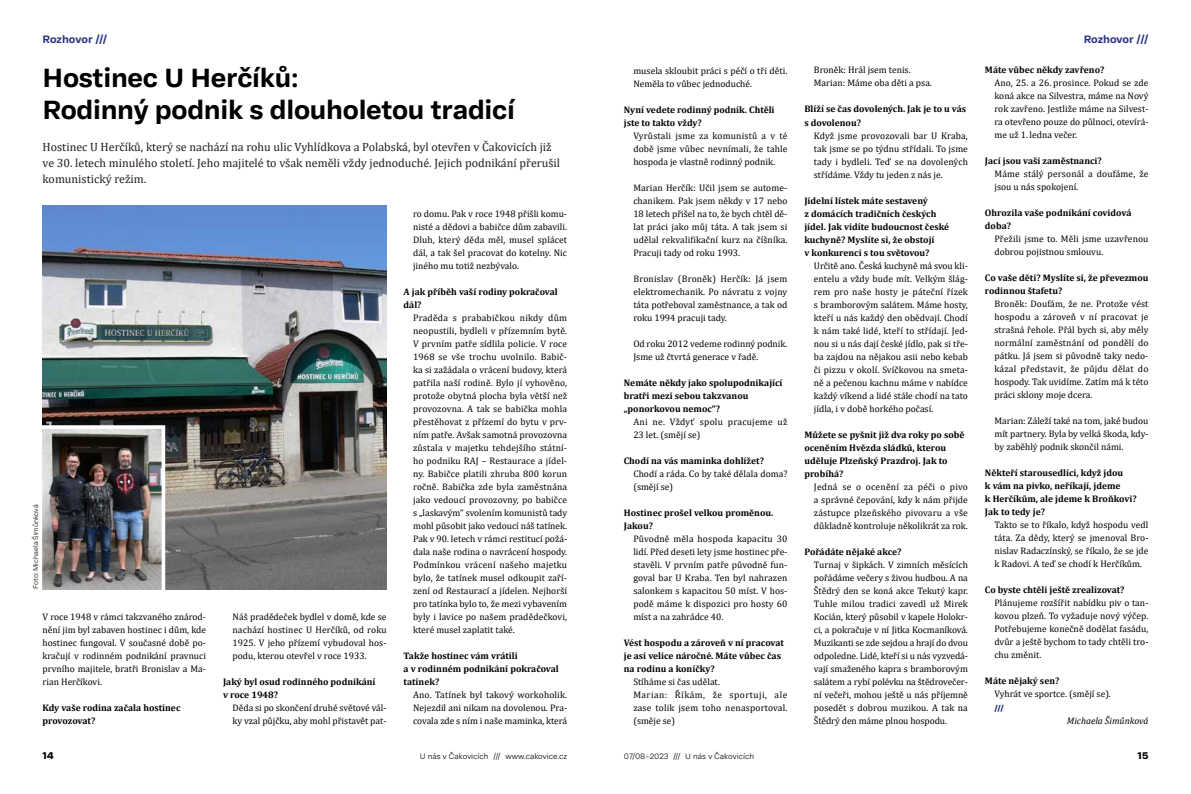
<style>
.page{position:relative;width:1191px;height:794px;background:#fff}
.page>*{position:absolute;margin:0;border:0;box-sizing:border-box;transform-origin:0 0}
.t1{font:700 27px/32px "Adapter PE Text";letter-spacing:-.01em;color:#000}
.t2{font:12px/16px "Cambria";color:#241d1e}
.t3{font:700 11px "Adapter PE Text";color:#283583}
.t4{font:10px "Adapter PE Text Eb";color:#000}
.t5{font:9.5px/13px "Cambria";color:#000;text-align:justify}
.t6{font:700 9.5px/13px "Cambria";color:#000}
.t7{font:9.5px/13px "Cambria";letter-spacing:.025em;color:#000}
.t8{font:italic 9.5px "Cambria";color:#000}
.t9{font:300 8px "Adapter PE Text";color:#000}
.t10{font:8px "Adapter PE Text Eb";color:#283583}
.t11{font:300 7px "Adapter PE Text";color:#000}
</style>
<div class="page">
<img style="left:43px;top:206px;width:343px;height:383px">
<img style="left:44px;top:430px;width:116px;height:158px">
<div style="left:39px;top:425px;width:126px;height:168px;border:4px solid #fff"></div>
<p class="t3" style="left:43px;top:30px;width:66px">Rozhovor ///</p>
<p class="t3" style="left:1083px;top:30px;width:66px">Rozhovor ///</p>
<h1 class="t1" style="left:43px;top:59px;width:474px">Hostinec U Herčíků:<br>Rodinný podnik s dlouholetou tradicí</h1>
<p class="t2" style="left:43px;top:139px;width:519px">Hostinec U Herčíků, který se nachází na rohu ulic Vyhlídkova a Polabská, byl otevřen v Čakovicích již ve 30. letech minulého století. Jeho majitelé to však neměli vždy jednoduché. Jejich podnikání přerušil komunistický režim.</p>
<p class="t11" style="left:31px;top:589px;width:86px;rotate:-90deg">Foto: Michaela Šimůnková</p>
<p class="t5" style="left:43px;top:610px;width:165px">V roce 1948 v rámci takzvaného znárod&shy;nění jim byl zabaven hostinec i dům, kde hostinec fungoval. V současné době po&shy;kračují v rodinném podnikání pravnuci prvního majitele, bratři Bronislav a Ma&shy;rian Herčíkovi.</p>
<p class="t6" style="left:43px;top:700px;width:139px">Kdy vaše rodina začala hostinec provozovat?</p>
<p class="t5" style="left:232px;top:610px;width:155px">Náš pradědeček bydlel v domě, kde se nachází hostinec U Herčíků, od roku 1925. V jeho přízemí vybudoval hos&shy;podu, kterou otevřel v roce 1933.</p>
<p class="t6" style="left:223px;top:675px;width:154px">Jaký byl osud rodinného podnikání v roce 1948?</p>
<p class="t5" style="left:232px;top:701px;width:155px">Děda si po skončení druhé světové vál&shy;ky vzal půjčku, aby mohl přistavět pat-</p>
<p class="t5" style="left:413px;top:207px;width:155px">ro domu. Pak v roce 1948 přišli komu&shy;nisté a dědovi a babičce dům zabavili.<br>Dluh, který děda měl, musel splácet dál, a tak šel pracovat do kotelny. Nic jiného mu totiž nezbývalo.</p>
<p class="t6" style="left:403px;top:284px;width:156px">A jak příběh vaší rodiny pokračoval dál?</p>
<p class="t5" style="left:413px;top:311px;width:156px">Praděda s prababičkou nikdy dům neopustili, bydleli v přízemním bytě.<br>V prvním patře sídlila policie. V roce 1968 se vše trochu uvolnilo. Babič&shy;ka si zažádala o vrácení budovy, která patřila naší rodině. Bylo jí vyhověno, protože obytná plocha byla větší než provozovna. A tak se babička mohla přestěhovat z přízemí do bytu v prv&shy;ním patře. Avšak samotná provozovna zůstala v majetku tehdejšího státní&shy;ho podniku RAJ – Restaurace a jídel&shy;ny. Babičce platili zhruba 800 korun ročně. Babička zde byla zaměstnána jako vedoucí provozovny, po babičce s „laskavým“ svolením komunistů tady mohl působit jako vedoucí náš tatínek.<br>Pak v 90. letech v rámci restitucí požá&shy;dala naše rodina o navrácení hospody.<br>Podmínkou vrácení našeho majetku bylo, že tatínek musel odkoupit zaří&shy;zení od Restaurací a jídelen. Nejhorší pro tatínka bylo to, že mezi vybavením byly i lavice po našem pradědečkovi, které musel zaplatit také.</p>
<p class="t6" style="left:403px;top:648px;width:157px">Takže hostinec vám vrátili<br>a v rodinném podnikání pokračoval tatínek?</p>
<p class="t5" style="left:413px;top:688px;width:155px">Ano. Tatínek byl takový workoholik.<br>Nejezdil ani nikam na dovolenou. Pra&shy;covala zde s ním i naše maminka, která</p>
<p class="t5" style="left:633px;top:64px;width:155px">musela skloubit práci s péčí o tři děti.<br>Neměla to vůbec jednoduché.</p>
<p class="t6" style="left:624px;top:103px;width:152px">Nyní vedete rodinný podnik. Chtěli jste to takto vždy?</p>
<p class="t5" style="left:633px;top:129px;width:155px">Vyrůstali jsme za komunistů a v té době jsme vůbec nevnímali, že tahle hospoda je vlastně rodinný podnik.</p>
<p class="t5" style="left:633px;top:181px;width:155px">Marian Herčík: Učil jsem se autome&shy;chanikem. Pak jsem někdy v 17 nebo 18 letech přišel na to, že bych chtěl dě&shy;lat práci jako můj táta. A tak jsem si udělal rekvalifikační kurz na číšníka.<br>Pracuji tady od roku 1993.</p>
<p class="t5" style="left:633px;top:272px;width:155px">Bronislav (Broněk) Herčík: Já jsem elektromechanik. Po návratu z vojny táta potřeboval zaměstnance, a tak od roku 1994 pracuji tady.</p>
<p class="t5" style="left:633px;top:337px;width:156px">Od roku 2012 vedeme rodinný podnik.<br>Jsme už čtvrtá generace v řadě.</p>
<p class="t6" style="left:624px;top:375px;width:160px">Nemáte někdy jako spolupodnikající bratři mezi sebou takzvanou „ponorkovou nemoc“?</p>
<p class="t7" style="left:633px;top:415px;width:155px">Ani ne. Vždyť spolu pracujeme už<br>23 let. (smějí se)</p>
<p class="t6" style="left:624px;top:453px;width:142px">Chodí na vás maminka dohlížet?</p>
<p class="t5" style="left:633px;top:467px;width:155px">Chodí a ráda. Co by také dělala doma? (smějí se)</p>
<p class="t6" style="left:624px;top:505px;width:151px">Hostinec prošel velkou proměnou.<br>Jakou?</p>
<p class="t5" style="left:633px;top:532px;width:155px">Původně měla hospoda kapacitu 30 lidí. Před deseti lety jsme hostinec pře&shy;stavěli. V prvním patře původně fun&shy;goval bar U Kraba. Ten byl nahrazen salonkem s kapacitou 50 míst. V hos&shy;podě máme k dispozici pro hosty 60 míst a na zahrádce 40.</p>
<p class="t6" style="left:624px;top:635px;width:162px">Vést hospodu a zároveň v ní pracovat je asi velice náročné. Máte vůbec čas na rodinu a koníčky?</p>
<p class="t5" style="left:633px;top:675px;width:155px;text-align:left">Stíháme si čas udělat.<br>Marian: Říkám, že sportuji, ale zase tolik jsem toho nenasportoval. (směje se)</p>
<p class="t5" style="left:814px;top:64px;width:119px">Broněk: Hrál jsem tenis.<br>Marian: Máme oba děti a psa.</p>
<p class="t6" style="left:804px;top:102px;width:163px">Blíží se čas dovolených. Jak je to u vás s dovolenou?</p>
<p class="t5" style="left:814px;top:129px;width:155px">Když jsme provozovali bar U Kraba, tak jsme se po týdnu střídali. To jsme tady i bydleli. Teď se na dovolených střídáme. Vždy tu jeden z nás je.</p>
<p class="t6" style="left:804px;top:193px;width:146px">Jídelní lístek máte sestavený<br>z domácích tradičních českých jídel. Jak vidíte budoucnost české kuchyně? Myslíte si, že obstojí<br>v konkurenci s tou světovou?</p>
<p class="t5" style="left:814px;top:259px;width:155px">Určitě ano. Česká kuchyně má svou kli&shy;entelu a vždy bude mít. Velkým šlág&shy;rem pro naše hosty je páteční řízek s bramborovým salátem. Máme hosty, kteří u nás každý den obědvají. Chodí k nám také lidé, kteří to střídají. Jed&shy;nou si u nás dají české jídlo, pak si tře&shy;ba zajdou na nějakou asii nebo kebab či pizzu v okolí. Svíčkovou na smeta&shy;ně a pečenou kachnu máme v nabídce každý víkend a lidé stále chodí na tato jídla, i v době horkého počasí.</p>
<p class="t6" style="left:804px;top:427px;width:162px">Můžete se pyšnit již dva roky po sobě oceněním Hvězda sládků, kterou uděluje Plzeňský Prazdroj. Jak to probíhá?</p>
<p class="t5" style="left:814px;top:480px;width:155px">Jedná se o ocenění za péči o pivo a správné čepování, kdy k nám přijde zástupce plzeňského pivovaru a vše důkladně kontroluje několikrát za rok.</p>
<p class="t6" style="left:804px;top:544px;width:99px">Pořádáte nějaké akce?</p>
<p class="t5" style="left:814px;top:558px;width:155px">Turnaj v šipkách. V zimních měsících pořádáme večery s živou hudbou. A na Štědrý den se koná akce Tekutý kapr.<br>Tuhle milou tradici zavedl už Mirek Kocián, který působil v kapele Holokr&shy;ci, a pokračuje v ní Jitka Kocmaníková.<br>Muzikanti se zde sejdou a hrají do dvou odpoledne. Lidé, kteří si u nás vyzvedá&shy;vají smaženého kapra s bramborovým salátem a rybí polévku na štědrovečer&shy;ní večeři, mohou ještě u nás příjemně posedět s dobrou muzikou. A tak na Štědrý den máme plnou hospodu.</p>
<p class="t6" style="left:985px;top:63px;width:121px">Máte vůbec někdy zavřeno?</p>
<p class="t5" style="left:994px;top:77px;width:155px">Ano, 25. a 26. prosince. Pokud se zde koná akce na Silvestra, máme na Nový rok zavřeno. Jestliže máme na Silvest&shy;ra otevřeno pouze do půlnoci, otevírá&shy;me už 1. ledna večer.</p>
<p class="t6" style="left:985px;top:154px;width:118px">Jací jsou vaši zaměstnanci?</p>
<p class="t5" style="left:994px;top:167px;width:155px">Máme stálý personál a doufáme, že jsou u nás spokojení.</p>
<p class="t6" style="left:985px;top:206px;width:148px">Ohrozila vaše podnikání covidová doba?</p>
<p class="t5" style="left:994px;top:232px;width:155px">Přežili jsme to. Měli jsme uzavřenou dobrou pojistnou smlouvu.</p>
<p class="t6" style="left:985px;top:271px;width:165px">Co vaše děti? Myslíte si, že převezmou rodinnou štafetu?</p>
<p class="t5" style="left:994px;top:297px;width:155px">Broněk: Doufám, že ne. Protože vést hospodu a zároveň v ní pracovat je strašná řehole. Přál bych si, aby měly normální zaměstnání od pondělí do pátku. Já jsem si původně taky nedo&shy;kázal představit, že půjdu dělat do hospody. Tak uvidíme. Zatím má k této práci sklony moje dcera.</p>
<p class="t5" style="left:994px;top:414px;width:155px">Marian: Záleží také na tom, jaké budou mít partnery. Byla by velká škoda, kdy&shy;by zaběhlý podnik skončil námi.</p>
<p class="t6" style="left:985px;top:466px;width:153px">Někteří starousedlíci, když jdou<br>k vám na pivko, neříkají, jdeme<br>k Herčíkům, ale jdeme k Broňkovi?<br>Jak to tedy je?</p>
<p class="t5" style="left:994px;top:518px;width:155px">Takto se to říkalo, když hospodu vedl táta. Za dědy, který se jmenoval Bro&shy;nislav Radaczínský, se říkalo, že se jde k Radovi. A teď se chodí k Herčíkům.</p>
<p class="t6" style="left:985px;top:583px;width:141px">Co byste chtěli ještě zrealizovat?</p>
<p class="t5" style="left:994px;top:596px;width:155px">Plánujeme rozšířit nabídku piv o tan&shy;kovou plzeň. To vyžaduje nový výčep.<br>Potřebujeme konečně dodělat fasádu, dvůr a ještě bychom to tady chtěli tro&shy;chu změnit.</p>
<p class="t6" style="left:985px;top:674px;width:76px">Máte nějaký sen?</p>
<p class="t5" style="left:994px;top:687px;width:118px">Vyhrát ve sportce. (smějí se).</p>
<p class="t10" style="left:994px;top:701px;width:11px">///</p>
<p class="t8" style="left:1066px;top:714px;width:83px">Michaela Šimůnková</p>
<p class="t4" style="left:43px;top:747px;width:13px">14</p>
<p class="t9" style="left:420px;top:750px;width:149px">U nás v Čakovicích /// www.cakovice.cz</p>
<p class="t9" style="left:624px;top:750px;width:132px">07/08–2023 /// U nás v Čakovicích</p>
<p class="t4" style="left:1137px;top:747px;width:12px">15</p>
</div>
